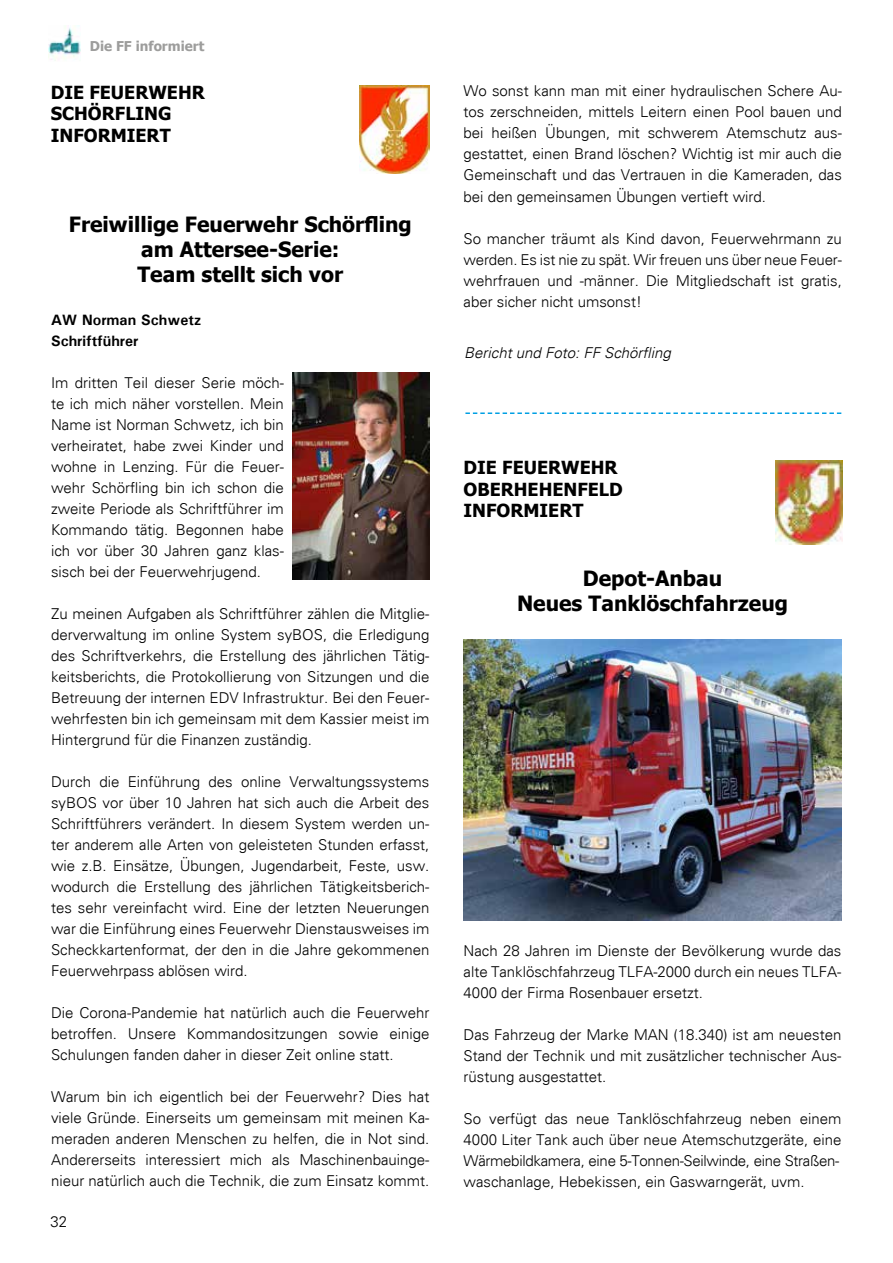
<style>
.page{position:relative;width:893px;height:1263px;background:#fff}
.page>*{position:absolute;margin:0;border:0;box-sizing:border-box;transform-origin:0 0}
.t1{font:700 21px/25.2px "Tahoma";color:#000;text-align:center}
.t2{font:700 18px/21.6px "Tahoma";color:#000}
.t3{font:300 15px/21px "Univers";color:#000;text-align:justify}
.t4{font:700 15px/21px "Univers";color:#000}
.t5{font:italic 300 15px "Univers";color:#000}
.t6{font:700 13.5px "Tahoma";color:#9d9d9c}
</style>
<div class="page">
<img style="left:49px;top:27px;width:31px;height:34px">
<svg style="left:465px;top:412px;width:376px;height:2px"></svg>
<img style="left:292px;top:373px;width:137px;height:206px">
<img style="left:463px;top:640px;width:378px;height:281px">
<img style="left:359px;top:85px;width:71px;height:89px">
<img style="left:775px;top:460px;width:68px;height:85px">
<p class="t6" style="left:90px;top:37px;width:116px">Die FF informiert</p>
<p class="t2" style="left:51px;top:82px;width:156px">DIE FEUERWEHR<br>SCHÖRFLING<br>INFORMIERT</p>
<h1 class="t1" style="left:69px;top:212px;width:344px">Freiwillige Feuerwehr Schörfling am Attersee-Serie:<br>Team stellt sich vor</h1>
<p class="t4" style="left:51px;top:309px;width:152px">AW Norman Schwetz<br>Schriftführer</p>
<p class="t3" style="left:51px;top:372px;width:234px">Im dritten Teil dieser Serie möch&shy;te ich mich näher vorstellen. Mein Name ist Norman Schwetz, ich bin verheiratet, habe zwei Kinder und wohne in Lenzing. Für die Feuer&shy;wehr Schörfling bin ich schon die zweite Periode als Schriftführer im Kommando tätig. Begonnen habe ich vor über 30 Jahren ganz klas&shy;sisch bei der Feuerwehrjugend.</p>
<p class="t3" style="left:51px;top:603px;width:380px">Zu meinen Aufgaben als Schriftführer zählen die Mitglie&shy;derverwaltung im online System syBOS, die Erledigung des Schriftverkehrs, die Erstellung des jährlichen Tätig&shy;keitsberichts, die Protokollierung von Sitzungen und die Betreuung der internen EDV Infrastruktur. Bei den Feuer&shy;wehrfesten bin ich gemeinsam mit dem Kassier meist im Hintergrund für die Finanzen zuständig.</p>
<p class="t3" style="left:51px;top:771px;width:380px">Durch die Einführung des online Verwaltungssystems syBOS vor über 10 Jahren hat sich auch die Arbeit des Schriftführers verändert. In diesem System werden un&shy;ter anderem alle Arten von geleisteten Stunden erfasst, wie z.B. Einsätze, Übungen, Jugendarbeit, Feste, usw. wodurch die Erstellung des jährlichen Tätigkeitsberich&shy;tes sehr vereinfacht wird. Eine der letzten Neuerungen war die Einführung eines Feuerwehr Dienstausweises im Scheckkartenformat, der den in die Jahre gekommenen Feuerwehrpass ablösen wird.</p>
<p class="t3" style="left:51px;top:1002px;width:380px">Die Corona-Pandemie hat natürlich auch die Feuerwehr betroffen. Unsere Kommandositzungen sowie einige Schulungen fanden daher in dieser Zeit online statt.</p>
<p class="t3" style="left:51px;top:1086px;width:380px">Warum bin ich eigentlich bei der Feuerwehr? Dies hat viele Gründe. Einerseits um gemeinsam mit meinen Ka&shy;meraden anderen Menschen zu helfen, die in Not sind.<br>Andererseits interessiert mich als Maschinenbauinge&shy;nieur natürlich auch die Technik, die zum Einsatz kommt.</p>
<p class="t3" style="left:50px;top:1211px;width:18px">32</p>
<p class="t3" style="left:463px;top:81px;width:380px">Wo sonst kann man mit einer hydraulischen Schere Au&shy;tos zerschneiden, mittels Leitern einen Pool bauen und bei heißen Übungen, mit schwerem Atemschutz aus&shy;gestattet, einen Brand löschen? Wichtig ist mir auch die Gemeinschaft und das Vertrauen in die Kameraden, das bei den gemeinsamen Übungen vertieft wird.</p>
<p class="t3" style="left:463px;top:228px;width:380px">So mancher träumt als Kind davon, Feuerwehrmann zu werden. Es ist nie zu spät. Wir freuen uns über neue Feuer&shy;wehrfrauen und -männer. Die Mitgliedschaft ist gratis, aber sicher nicht umsonst!</p>
<p class="t5" style="left:464px;top:343px;width:208px">Bericht und Foto: FF Schörfling</p>
<p class="t2" style="left:464px;top:457px;width:161px">DIE FEUERWEHR<br>OBERHEHENFELD<br>INFORMIERT</p>
<h1 class="t1" style="left:517px;top:566px;width:273px">Depot-Anbau<br>Neues Tanklöschfahrzeug</h1>
<p class="t3" style="left:464px;top:940px;width:379px">Nach 28 Jahren im Dienste der Bevölkerung wurde das alte Tanklöschfahrzeug TLFA-2000 durch ein neues TLFA-4000 der Firma Rosenbauer ersetzt.</p>
<p class="t3" style="left:464px;top:1024px;width:379px">Das Fahrzeug der Marke MAN (18.340) ist am neuesten Stand der Technik und mit zusätzlicher technischer Aus&shy;rüstung ausgestattet.</p>
<p class="t3" style="left:464px;top:1108px;width:379px;text-align:left">So verfügt das neue Tanklöschfahrzeug neben einem 4000 Liter Tank auch über neue Atemschutzgeräte, eine Wärmebildkamera, eine 5-Tonnen-Seilwinde, eine Straßen&shy;waschanlage, Hebekissen, ein Gaswarngerät, uvm.</p>
</div>
